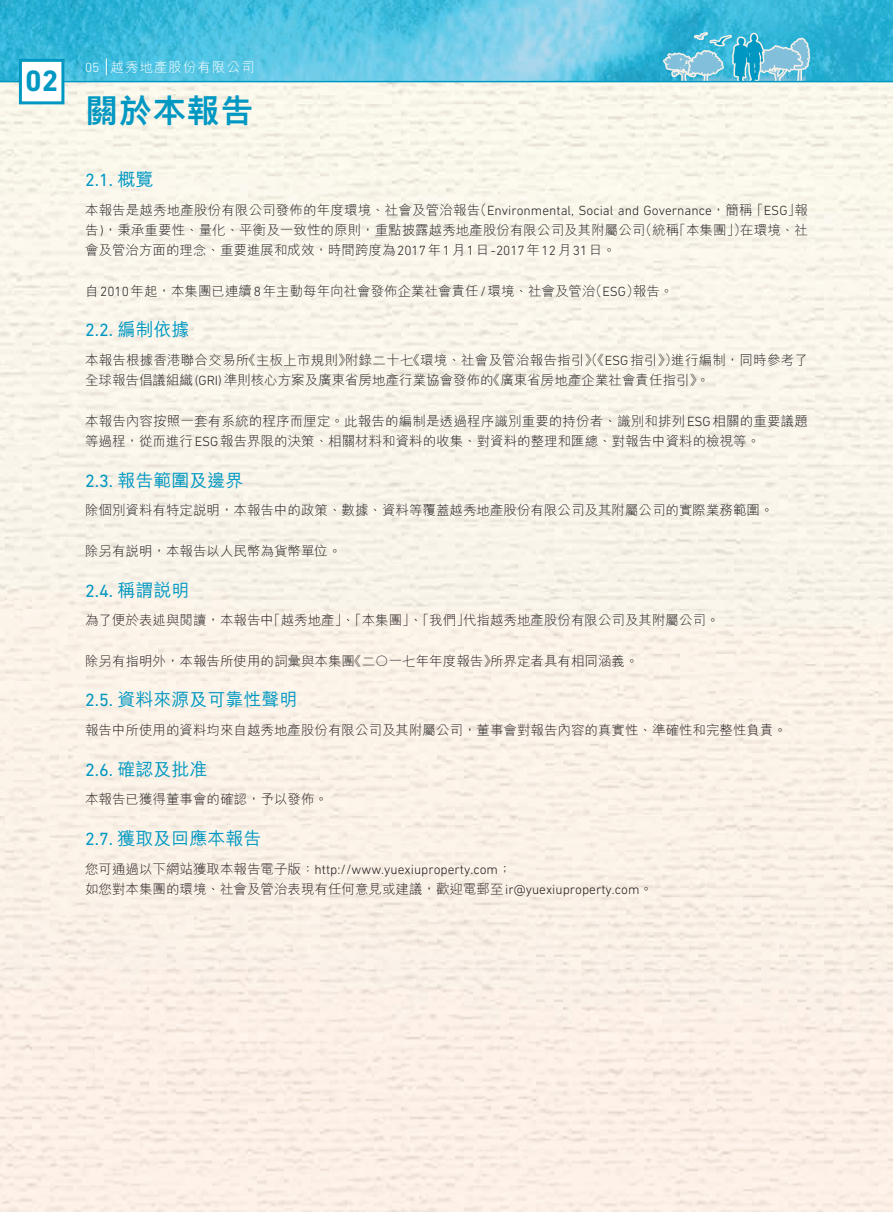
<style>
.page{position:relative;width:893px;height:1212px;background:#fff}
.page>*{position:absolute;margin:0;border:0;box-sizing:border-box;transform-origin:0 0}
.t1{font:800 33px "M Hei HK";letter-spacing:.025em;color:#0098c2}
.t2{font:700 30px "DIN Next LT Pro";color:#0098c2}
.t3{font:500 18px "M Hei HK";color:#0098c2}
.t4{font:18px "DIN Next LT Pro";color:#0098c2}
.t5{font:300 13.5px/20.2px "M Hei HK";color:#231f20}
.t6{font:300 13.5px "DIN Next LT Pro";color:#231f20}
.t7{font:300 13.5px "M Hei HK";letter-spacing:.075em;color:#fff}
.s1{font-family:"DIN Next LT Pro"}
.s2{font-family:"M Hei HK";font-weight:500}
.s3{font-family:"DIN Next LT Pro";font-weight:400}
.s4{font-family:"M Hei HK"}
</style>
<div class="page">
<img style="left:0;top:82px;width:893px;height:1130px">
<img style="left:0;top:0;width:893px;height:81px">
<svg style="left:663px;top:32px;width:147px;height:49px;background:#61bcd7"></svg>
<hr style="left:0;top:81px;width:893px;height:1px;background:#0098c2">
<div style="left:20px;top:60px;width:43px;height:43px;background:#fff"></div>
<div style="left:19px;top:59px;width:45px;height:45px;border:3px solid #0098c2"></div>
<svg style="left:106px;top:58px;width:1px;height:17px"></svg>
<h2 class="t2" style="left:25px;top:64px;width:35px">02</h2>
<p class="t7" style="left:85px;top:60px;width:171px"><span class="s1">05</span> 越秀地產股份有限公司</p>
<h1 class="t1" style="left:85px;top:94px;width:170px">關於本報告</h1>
<h3 class="t4" style="left:85px;top:170px;width:70px">2.1. <span class="s2">概覽</span></h3>
<p class="t5" style="left:85px;top:200px;width:724px;text-align:justify">本報告是越秀地產股份有限公司發佈的年度環境、社會及管治報告（<span class="s1">Environmental, Social and Governance</span>，簡稱「<span class="s1">ESG</span>」報告<span class="s1">)</span>，秉承重要性、量化、平衡及一致性的原則，重點披露越秀地產股份有限公司及其附屬公司（統稱「本集團」）在環境、社會及管治方面的理念、重要進展和成效，時間跨度為<span class="s1">2017</span>年<span class="s1">1</span>月<span class="s1">1</span>日<span class="s1">-2017</span>年<span class="s1">12</span>月<span class="s1">31</span>日。</p>
<p class="t5" style="left:85px;top:281px;width:590px">自<span class="s1">2010</span>年起，本集團已連續<span class="s1">8</span>年主動每年向社會發佈企業社會責任<span class="s1">/</span>環境、社會及管治（<span class="s1">ESG</span>）報告。</p>
<h3 class="t4" style="left:85px;top:320px;width:106px">2.2. <span class="s2">編制依據</span></h3>
<p class="t5" style="left:85px;top:350px;width:724px">本報告根據香港聯合交易所《主板上市規則》附錄二十七《環境、社會及管治報告指引》（《<span class="s1">ESG</span>指引》）進行編制，同時參考了全球報告倡議組織<span class="s1">(GRI)</span>準則核心方案及廣東省房地產行業協會發佈的《廣東省房地產企業社會責任指引》。</p>
<p class="t5" style="left:85px;top:411px;width:724px">本報告內容按照一套有系統的程序而厘定。此報告的編制是透過程序識別重要的持份者、識別和排列<span class="s1">ESG</span>相關的重要議題等過程，從而進行<span class="s1">ESG</span>報告界限的決策、相關材料和資料的收集、對資料的整理和匯總、對報告中資料的檢視等。</p>
<h3 class="t3" style="left:85px;top:467px;width:160px"><span class="s3">2.3.</span> 報告範圍及邊界</h3>
<p class="t5" style="left:85px;top:500px;width:690px">除個別資料有特定說明，本報告中的政策、數據、資料等覆蓋越秀地產股份有限公司及其附屬公司的實際業務範圍。</p>
<p class="t5" style="left:85px;top:541px;width:258px">除另有說明，本報告以人民幣為貨幣單位。</p>
<h3 class="t4" style="left:85px;top:580px;width:106px">2.4. <span class="s2">稱謂說明</span></h3>
<p class="t5" style="left:85px;top:610px;width:636px">為了便於表述與閱讀，本報告中「越秀地產」、「本集團」、「我們」代指越秀地產股份有限公司及其附屬公司。</p>
<p class="t5" style="left:85px;top:650px;width:555px">除另有指明外，本報告所使用的詞彙與本集團《二〇一七年年度報告》所界定者具有相同涵義。</p>
<h3 class="t3" style="left:85px;top:686px;width:214px"><span class="s3">2.5.</span> 資料來源及可靠性聲明</h3>
<p class="t5" style="left:85px;top:720px;width:703px">報告中所使用的資料均來自越秀地產股份有限公司及其附屬公司，董事會對報告內容的真實性、準確性和完整性負責。</p>
<h3 class="t3" style="left:85px;top:756px;width:124px"><span class="s3">2.6.</span> 確認及批准</h3>
<p class="t5" style="left:85px;top:789px;width:244px">本報告已獲得董事會的確認，予以發佈。</p>
<h3 class="t3" style="left:85px;top:825px;width:178px"><span class="s3">2.7.</span> 獲取及回應本報告</h3>
<p class="t6" style="left:85px;top:861px;width:428px"><span class="s4">您可通過以下網站獲取本報告電子版：</span>http://www.yuexiuproperty.com<span class="s4">；</span></p>
<p class="t5" style="left:85px;top:878px;width:569px">如您對本集團的環境、社會及管治表現有任何意見或建議，歡迎電郵至<span class="s1">ir@yuexiuproperty.com</span>。</p>
</div>
